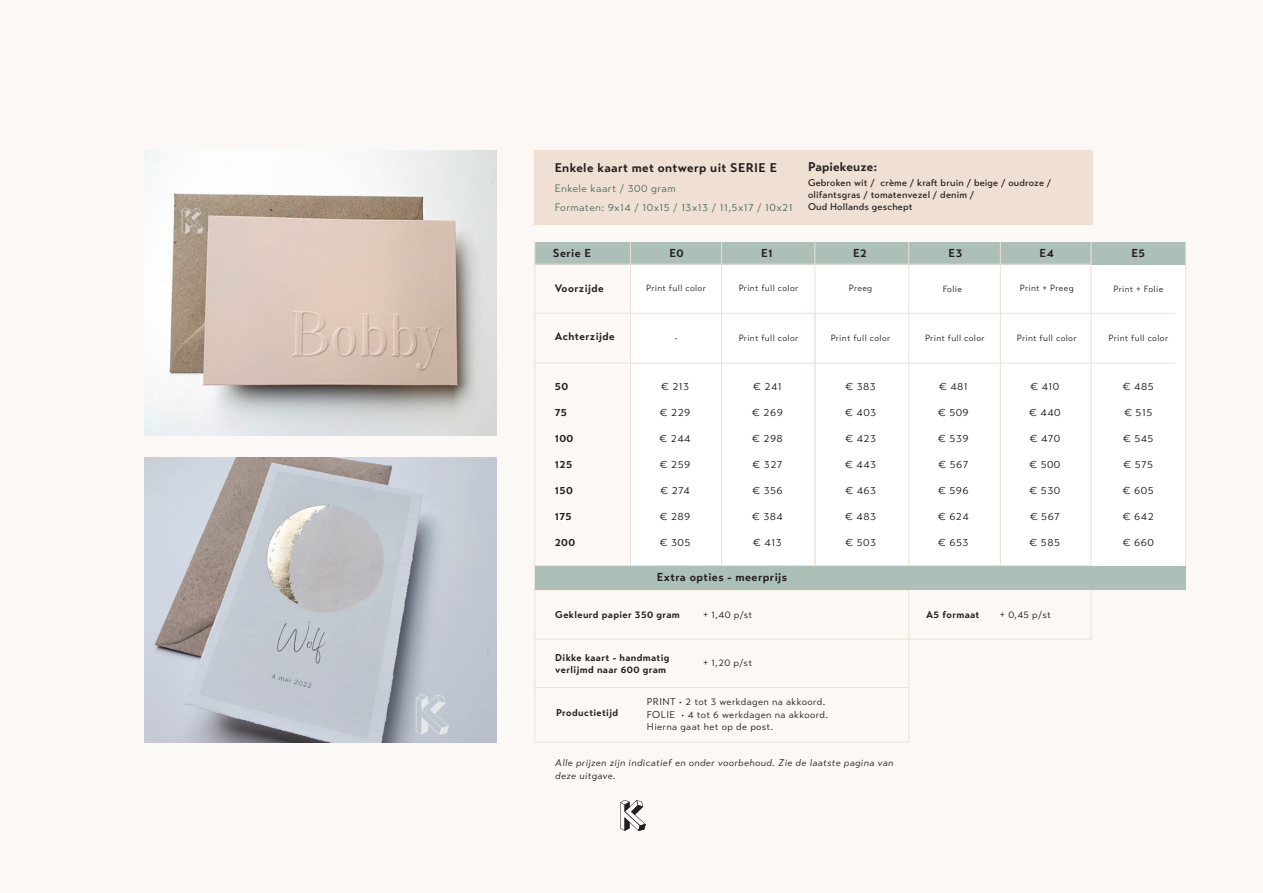
<style>
.page{position:relative;width:1263px;height:893px;background:#fff}
.page>*{position:absolute;margin:0;border:0;box-sizing:border-box;transform-origin:0 0}
.t1{font:700 12.6px "Transat Text";letter-spacing:.03em;color:#231f20}
.t2{font:700 11.55px "Transat Text";letter-spacing:.04em;color:#231f20}
.t3{font:10.8px "Transat Text Standard";letter-spacing:.04em;color:#231f20}
.t4{font:10.8px "Transat Text Standard";letter-spacing:.04em;color:#516b5e}
.t5{font:700 10.8px "Transat Text";letter-spacing:.04em;color:#231f20}
.t6{font:9.9px/12.6px "Transat Text Standard";letter-spacing:.04em;color:#231f20}
.t7{font:700 9.9px/11.9px "Transat Text";letter-spacing:.04em;color:#231f20}
.t8{font:italic 9.9px/12.6px "Transat Text Standard";letter-spacing:.04em;color:#231f20}
.t9{font:500 9.75px/12.3px "Transat Text";letter-spacing:.02em;color:#231f20}
.t10{font:9px "Transat Text Standard";letter-spacing:.035em;color:#231f20}
</style>
<div class="page">
<div style="left:0;top:1px;width:1263px;height:891px;background:#fbf8f5"></div>
<svg style="left:620px;top:800px;width:26px;height:31px"></svg>
<div style="left:629px;top:264px;width:556px;height:302px;background:#fff"></div>
<div style="left:534px;top:150px;width:558px;height:75px;background:#f0e0d3"></div>
<div style="left:535px;top:242px;width:650px;height:22px;background:#adc0b7"></div>
<hr style="left:534px;top:264px;width:557px;height:1px;background:#f0e0d3">
<hr style="left:534px;top:589px;width:374px;height:1px;background:#f0e0d3">
<hr style="left:534px;top:313px;width:641px;height:1px;background:#f0e0d3">
<hr style="left:814px;top:242px;width:1px;height:324px;background:#f0e0d3">
<hr style="left:721px;top:242px;width:1px;height:324px;background:#f0e0d3">
<hr style="left:630px;top:242px;width:1px;height:324px;background:#f0e0d3">
<hr style="left:534px;top:363px;width:641px;height:1px;background:#f0e0d3">
<hr style="left:534px;top:565px;width:557px;height:1px;background:#f0e0d3">
<hr style="left:534px;top:639px;width:558px;height:1px;background:#f0e0d3">
<hr style="left:534px;top:687px;width:374px;height:1px;background:#f0e0d3">
<hr style="left:908px;top:242px;width:1px;height:500px;background:#f0e0d3">
<hr style="left:1000px;top:242px;width:1px;height:324px;background:#f0e0d3">
<hr style="left:1185px;top:242px;width:1px;height:347px;background:#f0e0d3">
<hr style="left:1090px;top:242px;width:1px;height:398px;background:#f0e0d3">
<hr style="left:534px;top:241px;width:1px;height:500px;background:#f0e0d3">
<hr style="left:534px;top:742px;width:375px;height:1px;background:#f0e0d3">
<img style="left:145px;top:150px;width:351px;height:285px">
<img style="left:145px;top:458px;width:351px;height:284px">
<div style="left:535px;top:566px;width:650px;height:23px;background:#adc0b7"></div>
<p class="t1" style="left:555px;top:160px;width:224px">Enkele kaart met ontwerp uit SERIE E</p>
<p class="t4" style="left:555px;top:201px;width:239px">Formaten: 9x14 / 10x15 / 13x13 / 11,5x17 / 10x21</p>
<p class="t4" style="left:555px;top:182px;width:122px">Enkele kaart / 300 gram</p>
<p class="t1" style="left:808px;top:159px;width:71px">Papiekeuze:</p>
<p class="t9" style="left:808px;top:176px;width:245px">Gebroken wit / crème / kraft bruin / beige / oudroze / olifantsgras / tomatenvezel / denim /<br>Oud Hollands geschept</p>
<p class="t2" style="left:553px;top:246px;width:40px">Serie E</p>
<p class="t2" style="left:669px;top:246px;width:16px">E0</p>
<p class="t2" style="left:761px;top:246px;width:13px">E1</p>
<p class="t2" style="left:853px;top:246px;width:15px">E2</p>
<p class="t2" style="left:949px;top:246px;width:15px">E3</p>
<p class="t2" style="left:1039px;top:246px;width:16px">E4</p>
<p class="t2" style="left:1131px;top:246px;width:15px">E5</p>
<p class="t5" style="left:555px;top:281px;width:51px">Voorzijde</p>
<p class="t5" style="left:555px;top:330px;width:62px">Achterzijde</p>
<p class="t5" style="left:555px;top:380px;width:15px">50</p>
<p class="t5" style="left:555px;top:406px;width:14px">75</p>
<p class="t5" style="left:555px;top:432px;width:20px">100</p>
<p class="t5" style="left:555px;top:458px;width:19px">125</p>
<p class="t5" style="left:555px;top:484px;width:20px">150</p>
<p class="t5" style="left:555px;top:509px;width:19px">175</p>
<p class="t5" style="left:555px;top:535px;width:22px">200</p>
<p class="t10" style="left:646px;top:283px;width:61px">Print full color</p>
<p class="t10" style="left:739px;top:283px;width:61px">Print full color</p>
<p class="t10" style="left:674px;top:333px;width:5px">-</p>
<p class="t10" style="left:739px;top:333px;width:61px">Print full color</p>
<p class="t3" style="left:661px;top:380px;width:30px">€ 213</p>
<p class="t3" style="left:660px;top:406px;width:32px">€ 229</p>
<p class="t3" style="left:660px;top:432px;width:32px">€ 244</p>
<p class="t3" style="left:660px;top:458px;width:32px">€ 259</p>
<p class="t3" style="left:660px;top:484px;width:31px">€ 274</p>
<p class="t3" style="left:660px;top:510px;width:32px">€ 289</p>
<p class="t3" style="left:660px;top:535px;width:32px">€ 305</p>
<p class="t3" style="left:753px;top:380px;width:30px">€ 241</p>
<p class="t3" style="left:752px;top:406px;width:32px">€ 269</p>
<p class="t3" style="left:752px;top:432px;width:32px">€ 298</p>
<p class="t3" style="left:753px;top:458px;width:31px">€ 327</p>
<p class="t3" style="left:752px;top:484px;width:32px">€ 356</p>
<p class="t3" style="left:752px;top:510px;width:32px">€ 384</p>
<p class="t3" style="left:753px;top:535px;width:30px">€ 413</p>
<p class="t2" style="left:657px;top:570px;width:132px">Extra opties - meerprijs</p>
<p class="t10" style="left:849px;top:283px;width:25px">Preeg</p>
<p class="t10" style="left:831px;top:333px;width:61px">Print full color</p>
<p class="t3" style="left:845px;top:380px;width:32px">€ 383</p>
<p class="t3" style="left:845px;top:406px;width:32px">€ 403</p>
<p class="t3" style="left:845px;top:432px;width:32px">€ 423</p>
<p class="t3" style="left:845px;top:458px;width:32px">€ 443</p>
<p class="t3" style="left:845px;top:484px;width:32px">€ 463</p>
<p class="t3" style="left:845px;top:510px;width:32px">€ 483</p>
<p class="t3" style="left:845px;top:535px;width:32px">€ 503</p>
<p class="t10" style="left:1020px;top:283px;width:55px">Print + Preeg</p>
<p class="t10" style="left:943px;top:283px;width:21px">Folie</p>
<p class="t10" style="left:1113px;top:283px;width:51px">Print + Folie</p>
<p class="t10" style="left:925px;top:333px;width:61px">Print full color</p>
<p class="t10" style="left:1108px;top:333px;width:61px">Print full color</p>
<p class="t10" style="left:1017px;top:333px;width:61px">Print full color</p>
<p class="t3" style="left:939px;top:380px;width:30px">€ 481</p>
<p class="t3" style="left:938px;top:406px;width:32px">€ 509</p>
<p class="t3" style="left:938px;top:432px;width:32px">€ 539</p>
<p class="t3" style="left:938px;top:458px;width:31px">€ 567</p>
<p class="t3" style="left:938px;top:484px;width:32px">€ 596</p>
<p class="t3" style="left:938px;top:510px;width:32px">€ 624</p>
<p class="t3" style="left:938px;top:535px;width:32px">€ 653</p>
<p class="t3" style="left:1030px;top:380px;width:30px">€ 410</p>
<p class="t3" style="left:1029px;top:406px;width:33px">€ 440</p>
<p class="t3" style="left:1030px;top:432px;width:32px">€ 470</p>
<p class="t3" style="left:1029px;top:458px;width:33px">€ 500</p>
<p class="t3" style="left:1029px;top:484px;width:32px">€ 530</p>
<p class="t3" style="left:1030px;top:510px;width:31px">€ 567</p>
<p class="t3" style="left:1030px;top:535px;width:32px">€ 585</p>
<p class="t3" style="left:1123px;top:380px;width:32px">€ 485</p>
<p class="t3" style="left:1124px;top:406px;width:30px">€ 515</p>
<p class="t3" style="left:1123px;top:432px;width:32px">€ 545</p>
<p class="t3" style="left:1123px;top:458px;width:31px">€ 575</p>
<p class="t3" style="left:1123px;top:484px;width:32px">€ 605</p>
<p class="t3" style="left:1123px;top:510px;width:32px">€ 642</p>
<p class="t3" style="left:1123px;top:535px;width:32px">€ 660</p>
<p class="t7" style="left:555px;top:608px;width:126px">Gekleurd papier 350 gram</p>
<p class="t6" style="left:703px;top:608px;width:51px">+ 1,40 p/st</p>
<p class="t7" style="left:926px;top:608px;width:55px">A5 formaat</p>
<p class="t6" style="left:1000px;top:608px;width:52px">+ 0,45 p/st</p>
<p class="t7" style="left:555px;top:651px;width:116px">Dikke kaart - handmatig verlijmd naar 600 gram</p>
<p class="t6" style="left:703px;top:656px;width:50px">+ 1,20 p/st</p>
<p class="t7" style="left:556px;top:706px;width:64px">Productietijd</p>
<p class="t6" style="left:647px;top:696px;width:182px">PRINT • 2 tot 3 werkdagen na akkoord.<br>FOLIE • 4 tot 6 werkdagen na akkoord.<br>Hierna gaat het op de post.</p>
<p class="t8" style="left:555px;top:756px;width:340px">Alle prijzen zijn indicatief en onder voorbehoud. Zie de laatste pagina van deze uitgave.</p>
</div>
